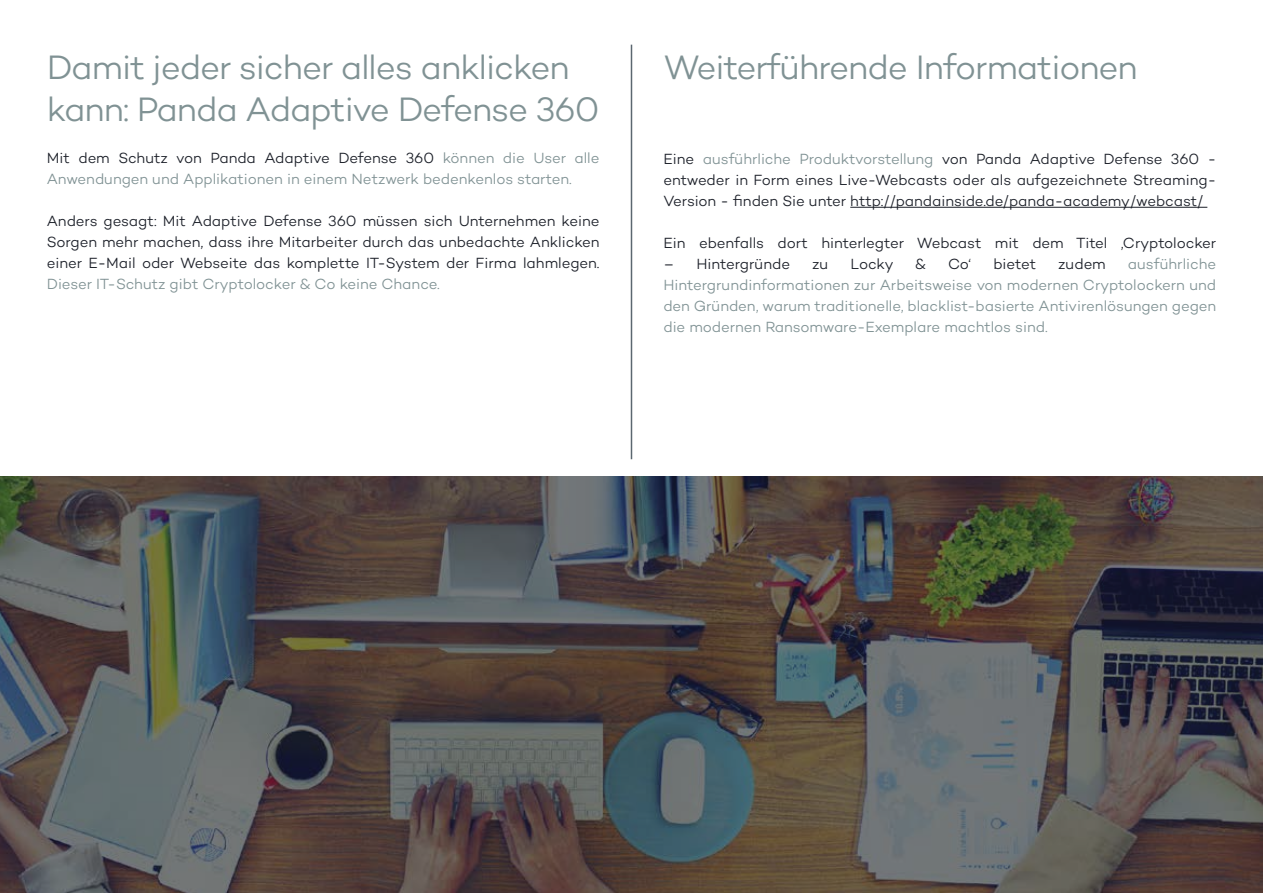
<style>
.page{position:relative;width:1263px;height:893px;background:#fff}
.page>*{position:absolute;margin:0;border:0;box-sizing:border-box;transform-origin:0 0}
.t1{font:300 34.5px/42px "Campton";letter-spacing:-.025em;color:#809294}
.t2{font:300 15px/21px "Campton";letter-spacing:-.005em;color:#1b1f28;text-align:justify}
.t3{font:300 15px/21px "Campton";letter-spacing:-.005em;color:#809294;text-align:justify}
.s1{color:#1b1f28}
.s2{color:#809294}
</style>
<div class="page">
<hr style="left:850px;top:207px;width:357px;height:1px;background:#1b1f28">
<svg style="left:0;top:476px;width:1263px;height:417px;background:#54504e"></svg>
<hr style="left:631px;top:45px;width:1px;height:414px;background:#5b6770">
<h1 class="t1" style="left:47px;top:45px;width:554px">Damit jeder sicher alles anklicken kann: Panda Adaptive Defense 360</h1>
<p class="t3" style="left:47px;top:147px;width:554px"><span class="s1">Mit dem Schutz von Panda Adaptive Defense 360</span> können die User alle<br>Anwendungen und Applikationen in einem Netzwerk bedenkenlos starten.</p>
<p class="t2" style="left:47px;top:210px;width:554px">Anders gesagt: Mit Adaptive Defense 360 müssen sich Unternehmen keine Sorgen mehr machen, dass ihre Mitarbeiter durch das unbedachte Anklicken einer E-Mail oder Webseite das komplette IT-System der Firma lahmlegen.</p>
<p class="t3" style="left:47px;top:273px;width:395px">Dieser IT-Schutz gibt Cryptolocker &amp; Co keine Chance.</p>
<h1 class="t1" style="left:663px;top:45px;width:476px">Weiterführende Informationen</h1>
<p class="t2" style="left:663px;top:148px;width:554px">Eine <span class="s2">ausführliche Produktvorstellung</span> von Panda Adaptive Defense 360 - entweder in Form eines Live-Webcasts oder als aufgezeichnete Streaming-Version - finden Sie unter http://pandainside.de/panda-academy/webcast/</p>
<p class="t2" style="left:663px;top:232px;width:554px">Ein ebenfalls dort hinterlegter Webcast mit dem Titel ‚Cryptolocker</p>
<p class="t2" style="left:663px;top:253px;width:128px">– Hintergründe</p>
<p class="t2" style="left:812px;top:253px;width:18px">zu</p>
<p class="t2" style="left:850px;top:253px;width:45px">Locky</p>
<p class="t2" style="left:915px;top:253px;width:12px">&amp;</p>
<p class="t2" style="left:948px;top:253px;width:25px">Co‘</p>
<p class="t2" style="left:993px;top:253px;width:44px">bietet</p>
<p class="t2" style="left:1058px;top:253px;width:49px">zudem</p>
<p class="t3" style="left:663px;top:253px;width:554px;text-indent:464px">ausführliche Hintergrundinformationen zur Arbeitsweise von modernen Cryptolockern und den Gründen, warum traditionelle, blacklist-basierte Antivirenlösungen gegen die modernen Ransomware-Exemplare machtlos sind.</p>
</div>
